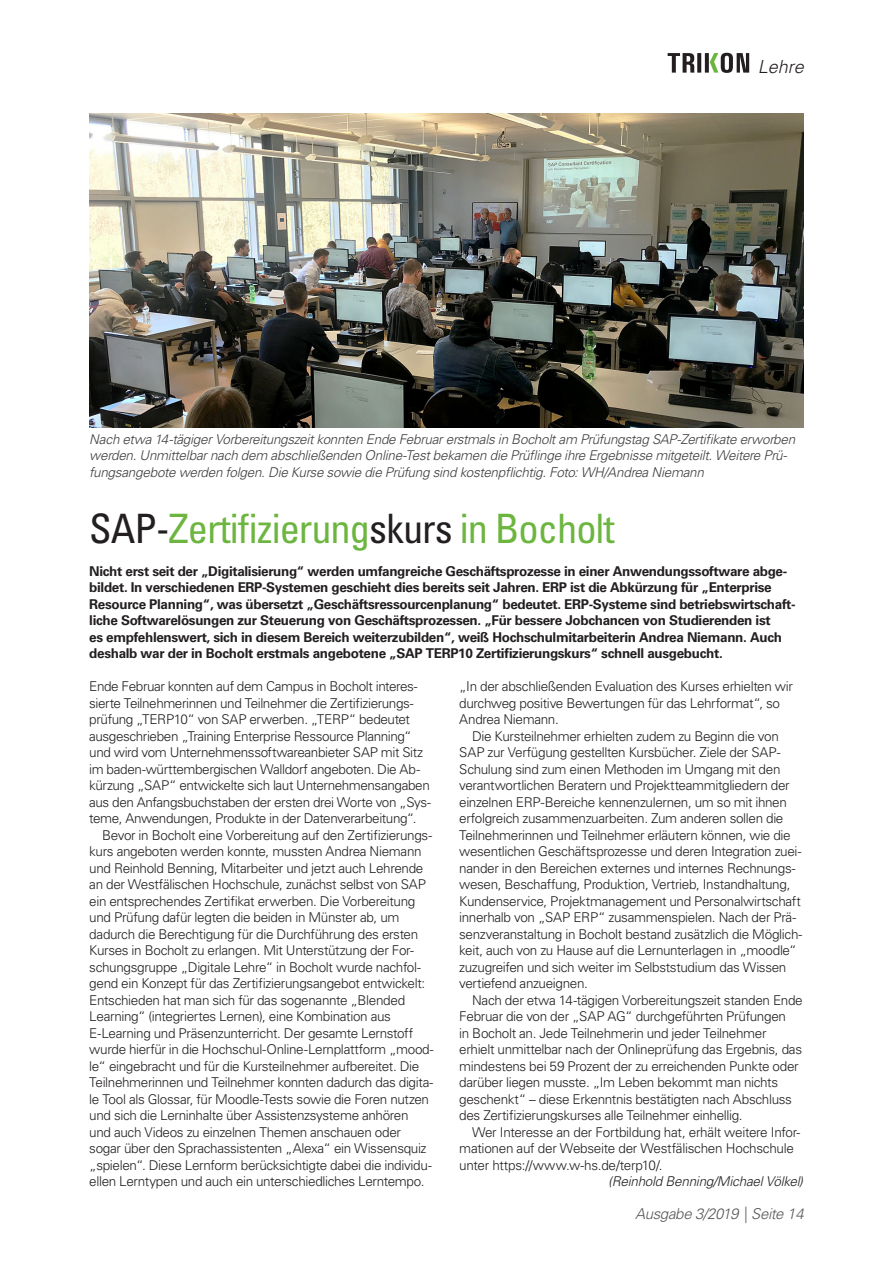
<style>
.page{position:relative;width:893px;height:1263px;background:#fff}
.page>*{position:absolute;margin:0;border:0;box-sizing:border-box;transform-origin:0 0}
.t1{font:condensed 40.5px "Univers LT Std";letter-spacing:-.025em;color:#6cb640}
.t2{font:italic 300 18px "Univers LT Std";color:#231f20}
.t3{font:italic 300 15px "Univers LT Std";letter-spacing:-.025em;color:#57585a}
.t4{font:300 13.5px/16.5px "Univers LT Std";letter-spacing:-.025em;color:#231f20}
.t5{font:700 13.5px/16.5px "Univers LT Std";letter-spacing:-.025em;color:#231f20}
.t6{font:italic 300 13.5px/16.5px "Univers LT Std";letter-spacing:-.02em;color:#3e3e3f}
.t7{font:italic 300 13.5px "Univers LT Std";letter-spacing:-.02em;color:#231f20}
.s1{color:#231f20}
</style>
<div class="page">
<svg style="left:668px;top:53px;width:81px;height:20px"></svg>
<img style="left:89px;top:114px;width:715px;height:313px">
<h2 class="t2" style="left:758px;top:56px;width:48px">Lehre</h2>
<p class="t6" style="left:89px;top:431px;width:707px">Nach etwa 14-tägiger Vorbereitungszeit konnten Ende Februar erstmals in Bocholt am Prüfungstag SAP-Zertifikate erworben werden. Unmittelbar nach dem abschließenden Online-Test bekamen die Prüflinge ihre Ergebnisse mitgeteilt. Weitere Prü&shy;fungsangebote werden folgen. Die Kurse sowie die Prüfung sind kostenpflichtig. Foto: WH/Andrea Niemann</p>
<h1 class="t1" style="left:89px;top:503px;width:527px"><span class="s1">SAP-</span>Zertifizierung<span class="s1">skurs</span> in Bocholt</h1>
<p class="t5" style="left:89px;top:563px;width:708px">Nicht erst seit der „Digitalisierung“ werden umfangreiche Geschäftsprozesse in einer Anwendungssoftware abge&shy;bildet. In verschiedenen ERP-Systemen geschieht dies bereits seit Jahren. ERP ist die Abkürzung für „Enterprise Resource Planning“, was übersetzt „Geschäftsressourcenplanung“ bedeutet. ERP-Systeme sind betriebswirtschaft&shy;liche Softwarelösungen zur Steuerung von Geschäftsprozessen. „Für bessere Jobchancen von Studierenden ist<br>es empfehlenswert, sich in diesem Bereich weiterzubilden“, weiß Hochschulmitarbeiterin Andrea Niemann. Auch deshalb war der in Bocholt erstmals angebotene „SAP TERP10 Zertifizierungskurs“ schnell ausgebucht.</p>
<p class="t4" style="left:89px;top:678px;width:343px">Ende Februar konnten auf dem Campus in Bocholt interes&shy;sierte Teilnehmerinnen und Teilnehmer die Zertifizierungs&shy;prüfung „TERP10“ von SAP erwerben. „TERP“ bedeutet ausgeschrieben „Training Enterprise Ressource Planning“ und wird vom Unternehmenssoftwareanbieter SAP mit Sitz im baden-württembergischen Walldorf angeboten. Die Ab&shy;kürzung „SAP“ entwickelte sich laut Unternehmensangaben aus den Anfangsbuchstaben der ersten drei Worte von „Sys&shy;teme, Anwendungen, Produkte in der Datenverarbeitung“.</p>
<p class="t4" style="left:89px;top:827px;width:346px;text-indent:13px">Bevor in Bocholt eine Vorbereitung auf den Zertifizierungs&shy;kurs angeboten werden konnte, mussten Andrea Niemann und Reinhold Benning, Mitarbeiter und jetzt auch Lehrende an der Westfälischen Hochschule, zunächst selbst von SAP ein entsprechendes Zertifikat erwerben. Die Vorbereitung und Prüfung dafür legten die beiden in Münster ab, um dadurch die Berechtigung für die Durchführung des ersten Kurses in Bocholt zu erlangen. Mit Unterstützung der For&shy;schungsgruppe „Digitale Lehre“ in Bocholt wurde nachfol&shy;gend ein Konzept für das Zertifizierungsangebot entwickelt:<br>Entschieden hat man sich für das sogenannte „Blended Learning“ (integriertes Lernen), eine Kombination aus E-Learning und Präsenzunterricht. Der gesamte Lernstoff wurde hierfür in die Hochschul-Online-Lernplattform „mood&shy;le“ eingebracht und für die Kursteilnehmer aufbereitet. Die Teilnehmerinnen und Teilnehmer konnten dadurch das digita&shy;le Tool als Glossar, für Moodle-Tests sowie die Foren nutzen und sich die Lerninhalte über Assistenzsysteme anhören und auch Videos zu einzelnen Themen anschauen oder sogar über den Sprachassistenten „Alexa“ ein Wissensquiz „spielen“. Diese Lernform berücksichtigte dabei die individu&shy;ellen Lerntypen und auch ein unterschiedliches Lerntempo.</p>
<p class="t4" style="left:459px;top:678px;width:335px">„In der abschließenden Evaluation des Kurses erhielten wir durchweg positive Bewertungen für das Lehrformat“, so<br>Andrea Niemann.</p>
<p class="t4" style="left:459px;top:728px;width:345px;text-indent:13px">Die Kursteilnehmer erhielten zudem zu Beginn die von SAP zur Verfügung gestellten Kursbücher. Ziele der SAP-Schulung sind zum einen Methoden im Umgang mit den verantwortlichen Beratern und Projektteammitgliedern der einzelnen ERP-Bereiche kennenzulernen, um so mit ihnen erfolgreich zusammenzuarbeiten. Zum anderen sollen die Teilnehmerinnen und Teilnehmer erläutern können, wie die wesentlichen Geschäftsprozesse und deren Integration zuei&shy;nander in den Bereichen externes und internes Rechnungs&shy;wesen, Beschaffung, Produktion, Vertrieb, Instandhaltung, Kundenservice, Projektmanagement und Personalwirtschaft innerhalb von „SAP ERP“ zusammenspielen. Nach der Prä&shy;senzveranstaltung in Bocholt bestand zusätzlich die Möglich&shy;keit, auch von zu Hause auf die Lernunterlagen in „moodle“ zuzugreifen und sich weiter im Selbststudium das Wissen vertiefend anzueignen.</p>
<p class="t4" style="left:459px;top:992px;width:345px;text-indent:13px">Nach der etwa 14-tägigen Vorbereitungszeit standen Ende Februar die von der „SAP AG“ durchgeführten Prüfungen<br>in Bocholt an. Jede Teilnehmerin und jeder Teilnehmer erhielt unmittelbar nach der Onlineprüfung das Ergebnis, das mindestens bei 59 Prozent der zu erreichenden Punkte oder darüber liegen musste. „Im Leben bekommt man nichts geschenkt“ – diese Erkenntnis bestätigten nach Abschluss des Zertifizierungskurses alle Teilnehmer einhellig.</p>
<p class="t4" style="left:459px;top:1124px;width:343px;text-indent:13px">Wer Interesse an der Fortbildung hat, erhält weitere Infor&shy;mationen auf der Webseite der Westfälischen Hochschule unter https://www.w-hs.de/terp10/.</p>
<p class="t7" style="left:608px;top:1173px;width:196px">(Reinhold Benning/Michael Völkel)</p>
<p class="t3" style="left:635px;top:1205px;width:170px">Ausgabe 3/2019 | Seite 14</p>
</div>
